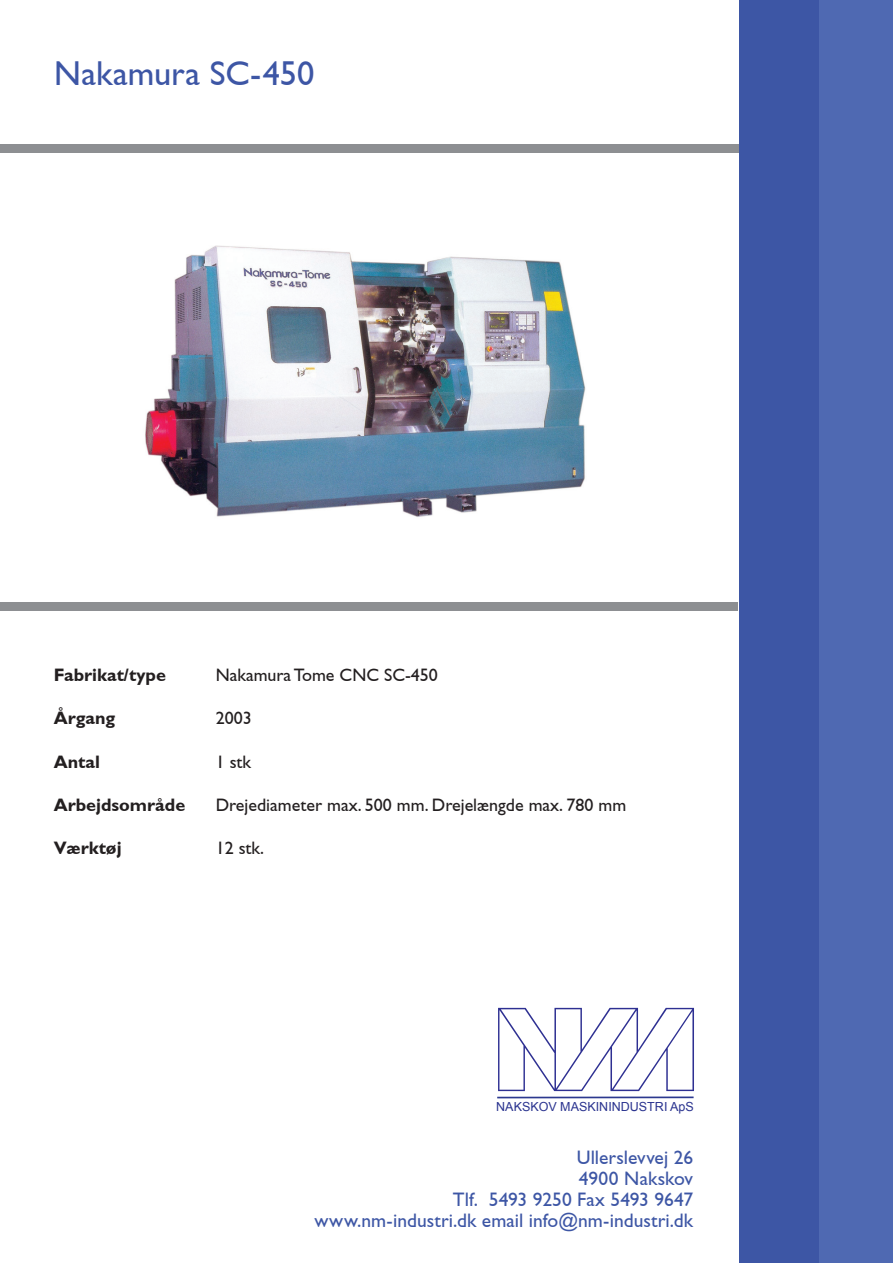
<style>
.page{position:relative;width:893px;height:1263px;background:#fff}
.page>*{position:absolute;margin:0;border:0;box-sizing:border-box;transform-origin:0 0}
.t1{font:34.5px "Gill Reg";letter-spacing:-.005em;color:#3d56a5}
.t2{font:19.5px/21px "Gill Reg";color:#3d56a5;text-align:right}
.t3{font:18px "Gill Reg";color:#231f20}
.t4{font:700 18px "Gill";color:#231f20}
.t5{font:12.45px "Arial";color:#2e3092}
</style>
<div class="page">
<div style="left:739px;top:0;width:153px;height:1263px;background:#3d56a5"></div>
<div style="left:0;top:145px;width:738px;height:8px;background:#8d8f92"></div>
<div style="left:0;top:602px;width:738px;height:8px;background:#8d8f92"></div>
<div style="left:819px;top:0;width:74px;height:1263px;background:#4f69b2"></div>
<svg style="left:498px;top:1008px;width:196px;height:83px"></svg>
<hr style="left:497px;top:1096px;width:197px;height:2px;background:#2c398f">
<img style="left:145px;top:245px;width:441px;height:272px">
<h1 class="t1" style="left:54px;top:54px;width:262px">Nakamura SC-450</h1>
<p class="t4" style="left:54px;top:664px;width:114px">Fabrikat/type</p>
<p class="t3" style="left:216px;top:665px;width:224px">Nakamura Tome CNC SC-450</p>
<p class="t4" style="left:54px;top:708px;width:63px">Årgang</p>
<p class="t3" style="left:216px;top:708px;width:37px">2003</p>
<p class="t4" style="left:54px;top:751px;width:48px">Antal</p>
<p class="t3" style="left:216px;top:751px;width:37px">1 stk</p>
<p class="t4" style="left:54px;top:794px;width:133px">Arbejdsområde</p>
<p class="t3" style="left:216px;top:794px;width:412px">Drejediameter max. 500 mm. Drejelængde max. 780 mm</p>
<p class="t4" style="left:54px;top:837px;width:69px">Værktøj</p>
<p class="t3" style="left:216px;top:837px;width:50px">12 stk.</p>
<p class="t5" style="left:497px;top:1098px;width:199px">NAKSKOV MASKININDUSTRI ApS</p>
<p class="t2" style="left:315px;top:1147px;width:380px">Ullerslevvej 26<br>4900 Nakskov<br>Tlf. 5493 9250 Fax 5493 9647 www.nm-industri.dk email info@nm-industri.dk</p>
</div>
